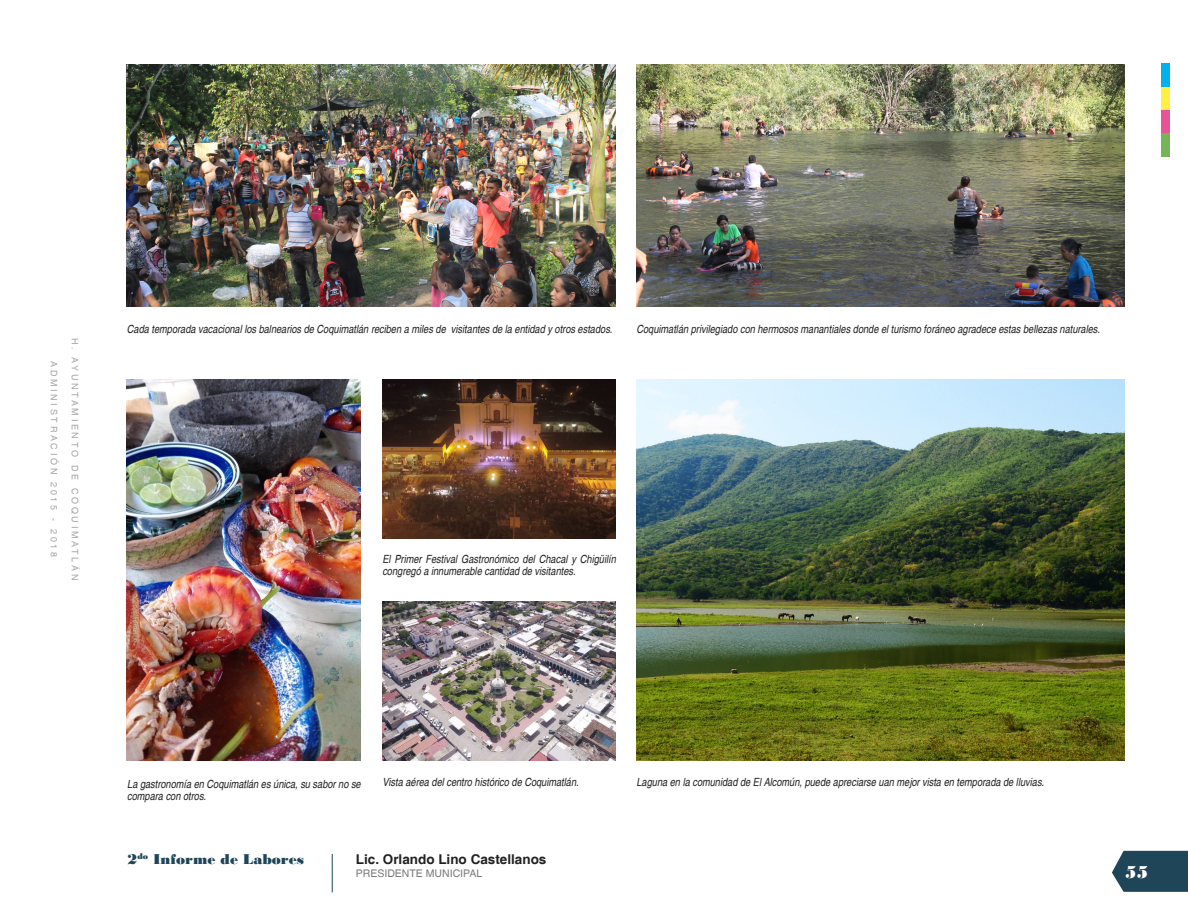
<style>
.page{position:relative;width:1188px;height:918px;background:#fff}
.page>*{position:absolute;margin:0;border:0;box-sizing:border-box;transform-origin:0 0}
.t1{font:18px "Bodoni MT Black";color:#fff}
.t2{font:15px "Bodoni MT Black";color:#1e4558}
.t3{font:700 13.5px "Helvetica";color:#212121}
.t4{font:italic condensed 11.25px/12px "Helvetica";color:#212121}
.t5{font:10.5px "Helvetica";color:#7a7a7a}
.t6{font:9px "Helvetica";letter-spacing:.3em;color:#a6a6a6}
</style>
<div class="page">
<hr style="left:332px;top:854px;width:1px;height:38px;background:#1e4558">
<svg style="left:1112px;top:851px;width:76px;height:41px;background:#2f5365"></svg>
<div style="left:1161px;top:64px;width:8px;height:23px;background:#00b1eb"></div>
<div style="left:1161px;top:87px;width:8px;height:23px;background:#fff042"></div>
<div style="left:1161px;top:110px;width:8px;height:24px;background:#ea5297"></div>
<div style="left:1161px;top:134px;width:8px;height:23px;background:#75b558"></div>
<img style="left:127px;top:65px;width:488px;height:242px">
<img style="left:127px;top:380px;width:234px;height:380px">
<img style="left:382px;top:380px;width:234px;height:159px">
<img style="left:382px;top:601px;width:234px;height:159px">
<img style="left:637px;top:65px;width:488px;height:242px">
<img style="left:637px;top:380px;width:488px;height:380px">
<p class="t6" style="left:60px;top:361px;width:198px;rotate:90deg">ADMINISTRACIÓN 2015 - 2018</p>
<p class="t6" style="left:81px;top:338px;width:244px;rotate:90deg">H. AYUNTAMIENTO DE COQUIMATLÁN</p>
<p class="t4" style="left:127px;top:323px;width:487px">Cada temporada vacacional los balnearios de Coquimatlán reciben a miles de visitantes de la entidad y otros estados.</p>
<p class="t4" style="left:637px;top:323px;width:465px">Coquimatlán privilegiado con hermosos manantiales donde el turismo foráneo agradece estas bellezas naturales.</p>
<p class="t4" style="left:382px;top:554px;width:235px">El Primer Festival Gastronómico del Chacal y Chigüilín congregó a innumerable cantidad de visitantes.</p>
<p class="t4" style="left:127px;top:778px;width:235px">La gastronomía en Coquimatlán es única, su sabor no se compara con otros.</p>
<p class="t4" style="left:382px;top:776px;width:198px">Vista aérea del centro histórico de Coquimatlán.</p>
<p class="t4" style="left:637px;top:776px;width:409px">Laguna en la comunidad de El Alcomún, puede apreciarse uan mejor vista en temporada de lluvias.</p>
<h2 class="t2" style="left:128px;top:850px;width:178px">2<sup>do</sup> Informe de Labores</h2>
<p class="t3" style="left:356px;top:851px;width:192px">Lic. Orlando Lino Castellanos</p>
<p class="t5" style="left:356px;top:867px;width:128px">PRESIDENTE MUNICIPAL</p>
<h1 class="t1" style="left:1125px;top:862px;width:25px">55</h1>
</div>
